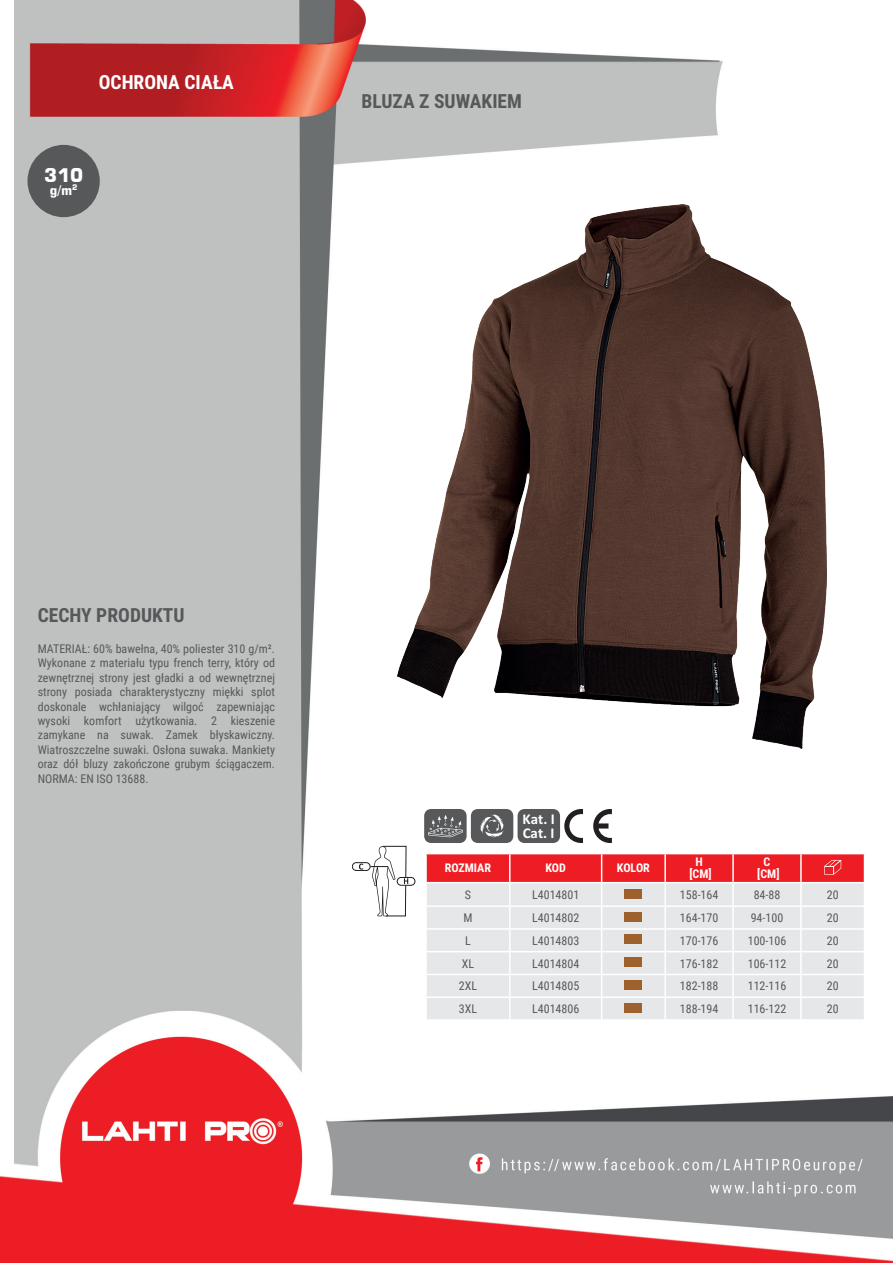
<style>
.page{position:relative;width:893px;height:1263px;background:#fff}
.page>*{position:absolute;margin:0;border:0;box-sizing:border-box;transform-origin:0 0}
.t1{font:700 19.5px "Roboto Condensed";color:#57585a}
.t2{font:700 19.5px "Roboto Condensed";color:#fff}
.t3{font:700 18.75px "Square 721 BT";color:#fff}
.t4{font:700 15px/13.8px "Calibri Profix";color:#fff}
.t5{font:700 13.05px "Square 721 BT";color:#fff}
.t6{font:12px/14.4px "Roboto Condensed";color:#57585a;text-align:justify}
.t7{font:700 12px/12px "Roboto Condensed";color:#fff;text-align:center}
</style>
<div class="page">
<img style="left:0;top:0;width:893px;height:1263px">
<div style="left:27px;top:145px;width:73px;height:72px;background:#57585a;border-radius:50%"></div>
<img style="left:398px;top:204px;width:429px;height:544px">
<hr style="left:425px;top:854px;width:2px;height:28px;background:#fff">
<hr style="left:425px;top:883px;width:2px;height:22px;background:#fff">
<hr style="left:425px;top:907px;width:2px;height:21px;background:#fff">
<hr style="left:425px;top:930px;width:2px;height:21px;background:#fff">
<hr style="left:425px;top:952px;width:2px;height:22px;background:#fff">
<hr style="left:425px;top:975px;width:2px;height:21px;background:#fff">
<hr style="left:425px;top:998px;width:2px;height:21px;background:#fff">
<hr style="left:425px;top:853px;width:85px;height:1px;background:#fff">
<hr style="left:425px;top:882px;width:85px;height:1px;background:#fff">
<hr style="left:425px;top:905px;width:85px;height:2px;background:#fff">
<hr style="left:425px;top:928px;width:85px;height:2px;background:#fff">
<hr style="left:425px;top:951px;width:85px;height:1px;background:#fff">
<hr style="left:425px;top:974px;width:85px;height:1px;background:#fff">
<hr style="left:425px;top:996px;width:85px;height:2px;background:#fff">
<hr style="left:425px;top:1019px;width:85px;height:2px;background:#fff">
<hr style="left:510px;top:1019px;width:92px;height:2px;background:#fff">
<hr style="left:602px;top:1019px;width:63px;height:2px;background:#fff">
<hr style="left:665px;top:1019px;width:68px;height:2px;background:#fff">
<hr style="left:733px;top:1019px;width:68px;height:2px;background:#fff">
<hr style="left:801px;top:1019px;width:64px;height:2px;background:#fff">
<svg style="left:426px;top:853px;width:439px;height:166px;background:#e9c7ca"></svg>
<div style="left:625px;top:889px;width:17px;height:10px;background:#9e612e"></div>
<div style="left:625px;top:912px;width:17px;height:9px;background:#9e612e"></div>
<div style="left:625px;top:934px;width:17px;height:10px;background:#9e612e"></div>
<div style="left:625px;top:957px;width:17px;height:10px;background:#9e612e"></div>
<div style="left:625px;top:980px;width:17px;height:10px;background:#9e612e"></div>
<div style="left:625px;top:1003px;width:17px;height:10px;background:#9e612e"></div>
<div style="left:424px;top:809px;width:43px;height:34px;background:#57585a;border-radius:7px"></div>
<svg style="left:428px;top:815px;width:35px;height:22px"></svg>
<div style="left:471px;top:809px;width:42px;height:34px;background:#57585a;border-radius:7px"></div>
<svg style="left:480px;top:814px;width:24px;height:24px"></svg>
<div style="left:518px;top:809px;width:42px;height:34px;background:#57585a;border-radius:7px"></div>
<svg style="left:593px;top:809px;width:19px;height:34px"></svg>
<svg style="left:564px;top:809px;width:19px;height:34px"></svg>
<div style="left:352px;top:862px;width:18px;height:9px;background:#fff;border:1px solid #231f20;border-radius:4px"></div>
<svg style="left:359px;top:863px;width:4px;height:6px"></svg>
<svg style="left:397px;top:877px;width:18px;height:8px"></svg>
<svg style="left:370px;top:846px;width:38px;height:70px"></svg>
<h1 class="t2" style="left:99px;top:69px;width:137px">OCHRONA CIAŁA</h1>
<h2 class="t3" style="left:44px;top:163px;width:41px">310</h2>
<p class="t5" style="left:50px;top:182px;width:29px">g/m<sup>2</sup></p>
<h1 class="t1" style="left:361px;top:88px;width:162px">BLUZA Z SUWAKIEM</h1>
<h1 class="t1" style="left:38px;top:601px;width:148px">CECHY PRODUKTU</h1>
<p class="t6" style="left:38px;top:641px;width:239px">MATERIAŁ: 60% bawełna, 40% poliester 310 g/m².<br>Wykonane z materiału typu french terry, który od zewnętrznej strony jest gładki a od wewnętrznej strony posiada charakterystyczny miękki splot doskonale wchłaniający wilgoć zapewniając wysoki komfort użytkowania. 2 kieszenie zamykane na suwak. Zamek błyskawiczny.<br>Wiatroszczelne suwaki. Osłona suwaka. Mankiety oraz dół bluzy zakończone grubym ściągaczem.<br>NORMA: EN ISO 13688.</p>
<p class="t4" style="left:522px;top:811px;width:34px">Kat. I<br>Cat. I</p>
<p class="t7" style="left:445px;top:862px;width:48px">ROZMIAR</p>
<p class="t7" style="left:545px;top:862px;width:22px">KOD</p>
<p class="t7" style="left:617px;top:862px;width:34px">KOLOR</p>
<p class="t7" style="left:689px;top:856px;width:24px">H [CM]</p>
<p class="t7" style="left:757px;top:856px;width:24px">C [CM]</p>
<p class="t6" style="left:465px;top:887px;width:8px">S</p>
<p class="t6" style="left:532px;top:887px;width:49px">L4014801</p>
<p class="t6" style="left:680px;top:887px;width:40px">158-164</p>
<p class="t6" style="left:754px;top:887px;width:28px">84-88</p>
<p class="t6" style="left:827px;top:887px;width:13px">20</p>
<p class="t6" style="left:463px;top:910px;width:11px">M</p>
<p class="t6" style="left:532px;top:910px;width:49px">L4014802</p>
<p class="t6" style="left:680px;top:910px;width:40px">164-170</p>
<p class="t6" style="left:751px;top:910px;width:34px">94-100</p>
<p class="t6" style="left:827px;top:910px;width:13px">20</p>
<p class="t6" style="left:465px;top:933px;width:7px">L</p>
<p class="t6" style="left:532px;top:933px;width:49px">L4014803</p>
<p class="t6" style="left:680px;top:933px;width:40px">170-176</p>
<p class="t6" style="left:748px;top:933px;width:40px">100-106</p>
<p class="t6" style="left:827px;top:933px;width:13px">20</p>
<p class="t6" style="left:462px;top:956px;width:14px">XL</p>
<p class="t6" style="left:532px;top:956px;width:49px">L4014804</p>
<p class="t6" style="left:680px;top:956px;width:40px">176-182</p>
<p class="t6" style="left:748px;top:956px;width:40px">106-112</p>
<p class="t6" style="left:827px;top:956px;width:13px">20</p>
<p class="t6" style="left:459px;top:978px;width:20px">2XL</p>
<p class="t6" style="left:532px;top:978px;width:49px">L4014805</p>
<p class="t6" style="left:680px;top:978px;width:40px">182-188</p>
<p class="t6" style="left:748px;top:978px;width:40px">112-116</p>
<p class="t6" style="left:827px;top:978px;width:13px">20</p>
<p class="t6" style="left:459px;top:1001px;width:20px">3XL</p>
<p class="t6" style="left:532px;top:1001px;width:49px">L4014806</p>
<p class="t6" style="left:680px;top:1001px;width:40px">188-194</p>
<p class="t6" style="left:748px;top:1001px;width:40px">116-122</p>
<p class="t6" style="left:827px;top:1001px;width:13px">20</p>
</div>
